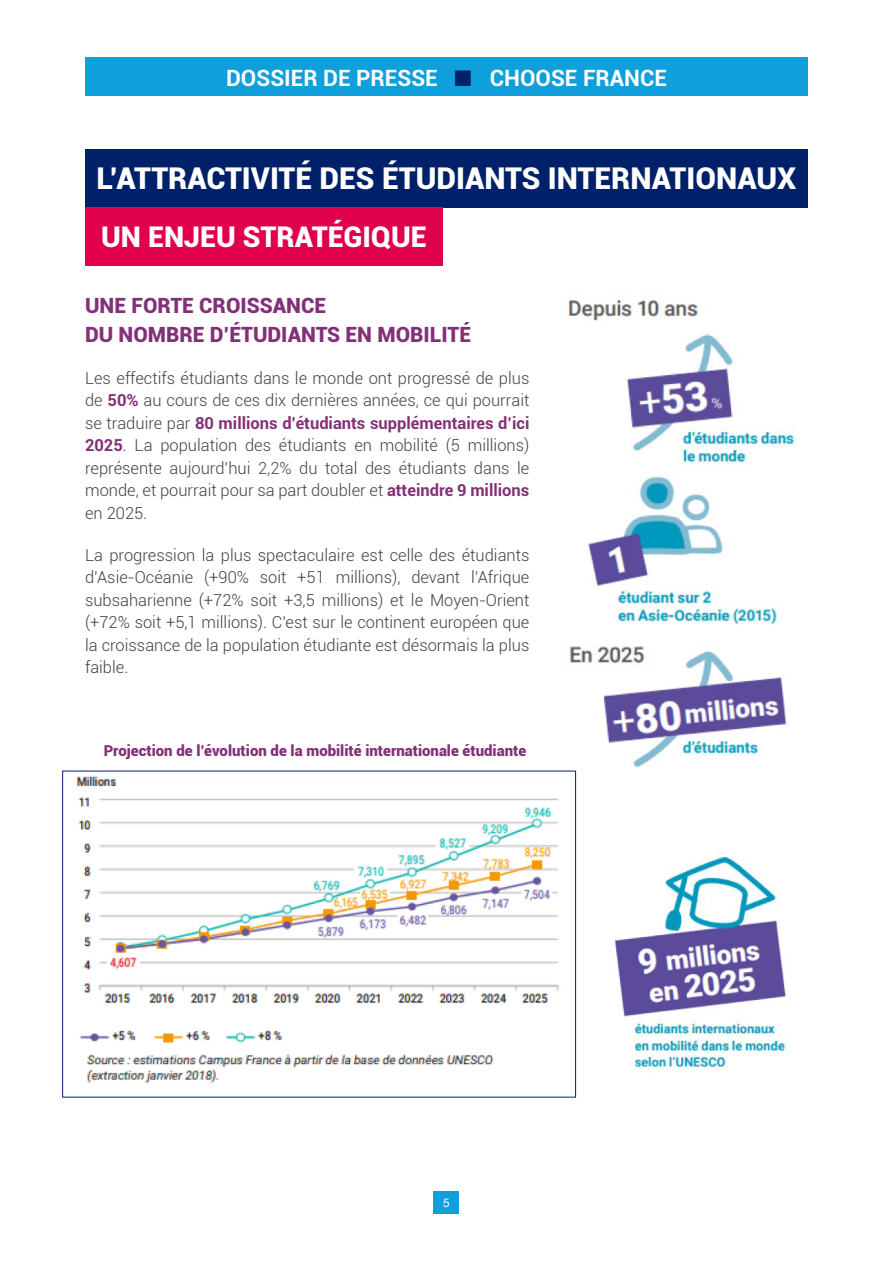
<style>
.page{position:relative;width:893px;height:1263px;background:#fff}
.page>*{position:absolute;margin:0;border:0;box-sizing:border-box;transform-origin:0 0}
.t1{font:900 30px "Roboto";color:#fff}
.t2{font:900 28.5px "Roboto";color:#fff}
.t3{font:700 22.5px "Roboto";color:#fff}
.t4{font:900 21px/28.8px "Roboto";color:#833177}
.t5{font:300 16.5px/22.5px "Roboto";color:#404040;text-align:justify}
.t6{font:900 15px "Roboto";color:#833177}
.t7{font:12px "Helvetica Neue LT Pro";color:#fff}
.s1{color:#002169}
.s2{font-weight:700;color:#833177}
</style>
<div class="page">
<div style="left:434px;top:1191px;width:25px;height:23px;background:#0f9fdb"></div>
<div style="left:85px;top:58px;width:723px;height:38px;background:#0f9fdb"></div>
<div style="left:85px;top:149px;width:723px;height:58px;background:#002169"></div>
<div style="left:85px;top:207px;width:358px;height:59px;background:#e0004d"></div>
<img style="left:531px;top:294px;width:265px;height:489px">
<img style="left:614px;top:856px;width:172px;height:213px">
<img style="left:76px;top:773px;width:498px;height:310px">
<h3 class="t3" style="left:226px;top:62px;width:442px">DOSSIER DE PRESSE <span class="s1">■</span> CHOOSE FRANCE</h3>
<h1 class="t1" style="left:97px;top:157px;width:701px">L’ATTRACTIVITÉ DES ÉTUDIANTS INTERNATIONAUX</h1>
<h2 class="t2" style="left:101px;top:217px;width:327px">UN ENJEU STRATÉGIQUE</h2>
<p class="t4" style="left:85px;top:291px;width:387px">UNE FORTE CROISSANCE<br>DU NOMBRE D’ÉTUDIANTS EN MOBILITÉ</p>
<p class="t5" style="left:85px;top:366px;width:446px">Les effectifs étudiants dans le monde ont progressé de plus de <span class="s2">50%</span> au cours de ces dix dernières années, ce qui pourrait se traduire par <span class="s2">80 millions d’étudiants supplémentaires d’ici 2025</span>. La population des étudiants en mobilité (5 millions) représente aujourd’hui 2,2% du total des étudiants dans le monde, et pourrait pour sa part doubler et <span class="s2">atteindre 9 millions </span>en 2025.</p>
<p class="t5" style="left:85px;top:543px;width:446px">La progression la plus spectaculaire est celle des étudiants d’Asie-Océanie (+90% soit +51 millions), devant l’Afrique subsaharienne (+72% soit +3,5 millions) et le Moyen-Orient (+72% soit +5,1 millions). C’est sur le continent européen que la croissance de la population étudiante est désormais la plus faible.</p>
<p class="t6" style="left:104px;top:740px;width:424px">Projection de l’évolution de la mobilité internationale étudiante</p>
<p class="t7" style="left:443px;top:1195px;width:8px">5</p>
</div>
